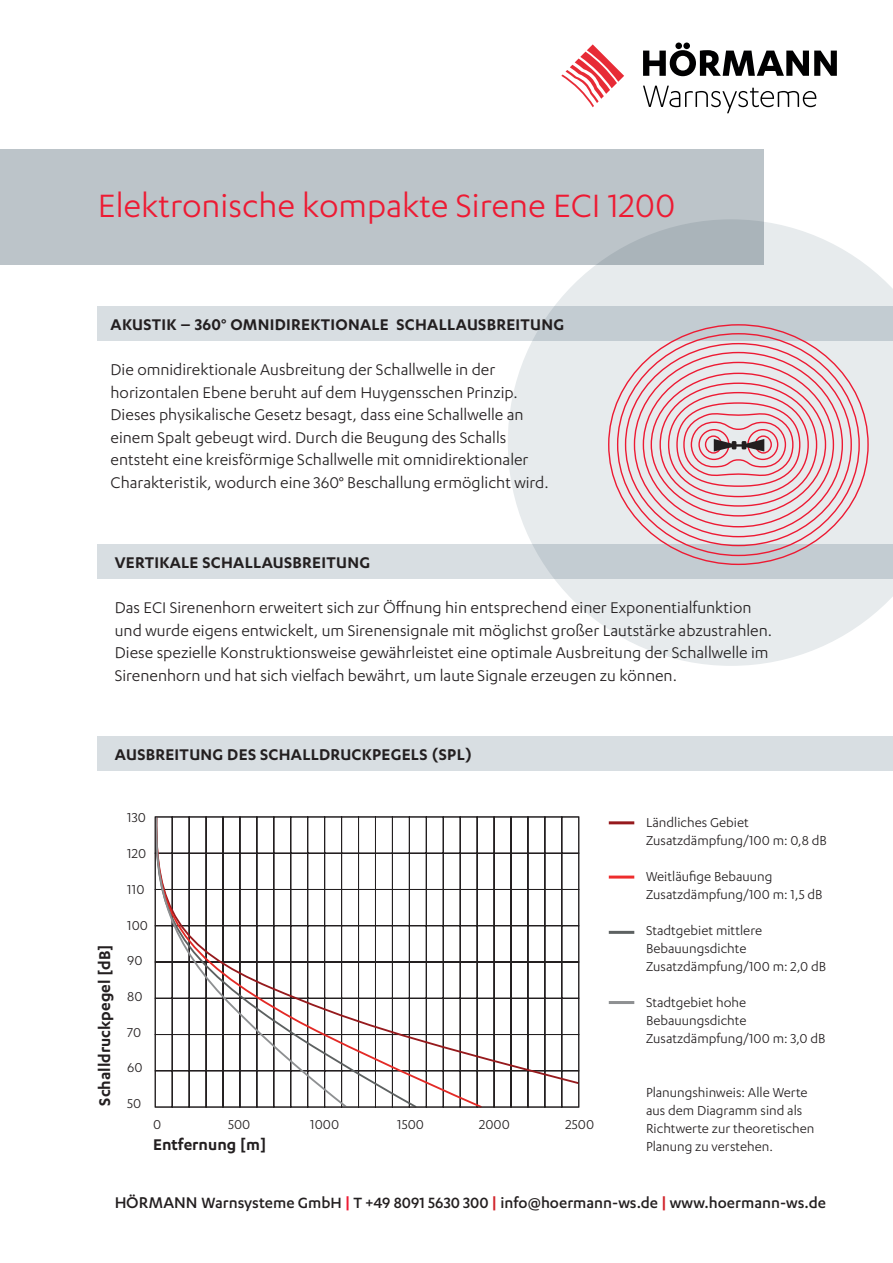
<style>
.page{position:relative;width:893px;height:1263px;background:#fff}
.page>*{position:absolute;margin:0;border:0;box-sizing:border-box;transform-origin:0 0}
.t1{font:37.5px "Karbon";color:#ed1a33}
.t2{font:18px/22.5px "Karbon";color:#231f20}
.t3{font:600 18px "Karbon";letter-spacing:.015em;color:#231f20}
.t4{font:500 17.25px "Karbon";color:#231f20}
.t5{font:15px/18px "Karbon";color:#231f20}
.s1{font-size:18px}
.s2{font-weight:600;color:#ed1a33}
.s3{font-weight:600;color:#d1232a}
</style>
<div class="page">
<div style="left:0;top:149px;width:763px;height:116px;background:#bcc4c9"></div>
<div style="left:98px;top:737px;width:795px;height:34px;background:#d8dee2"></div>
<div style="left:98px;top:306px;width:795px;height:34px;background:#d8dee2"></div>
<div style="left:98px;top:544px;width:795px;height:34px;background:#d8dee2"></div>
<hr style="left:609px;top:1001px;width:25px;height:3px;background:#8e9092">
<hr style="left:609px;top:931px;width:25px;height:3px;background:#5d6161">
<hr style="left:609px;top:875px;width:25px;height:3px;background:#ee2d2d">
<hr style="left:609px;top:821px;width:25px;height:3px;background:#961a1d">
<svg style="left:484px;top:816px;width:96px;height:269px"></svg>
<svg style="left:419px;top:818px;width:65px;height:290px"></svg>
<svg style="left:349px;top:818px;width:70px;height:290px"></svg>
<svg style="left:155px;top:818px;width:194px;height:290px"></svg>
<div style="left:155px;top:816px;width:424px;height:291px;border:1px solid #231f20"></div>
<svg style="left:508px;top:219px;width:385px;height:447px;fill:#e7ebed"></svg>
<svg style="left:607px;top:323px;width:262px;height:243px;background:#e2cbd0"></svg>
<svg style="left:714px;top:439px;width:50px;height:12px"></svg>
<svg style="left:643px;top:43px;width:194px;height:33px"></svg>
<svg style="left:643px;top:86px;width:173px;height:27px"></svg>
<svg style="left:561px;top:44px;width:63px;height:63px"></svg>
<h1 class="t1" style="left:98px;top:185px;width:579px">Elektronische kompakte Sirene ECI 1200</h1>
<p class="t3" style="left:111px;top:314px;width:455px">AKUSTIK – 360° OMNIDIREKTIONALE SCHALLAUSBREITUNG</p>
<p class="t2" style="left:111px;top:358px;width:440px">Die omnidirektionale Ausbreitung der Schallwelle in der horizontalen Ebene beruht auf dem Huygensschen Prinzip.<br>Dieses physikalische Gesetz besagt, dass eine Schallwelle an einem Spalt gebeugt wird. Durch die Beugung des Schalls entsteht eine kreisförmige Schallwelle mit omnidirektionaler Charakteristik, wodurch eine 360° Beschallung ermöglicht wird.</p>
<p class="t3" style="left:115px;top:553px;width:257px">VERTIKALE SCHALLAUSBREITUNG</p>
<p class="t2" style="left:115px;top:596px;width:659px">Das ECI Sirenenhorn erweitert sich zur Öffnung hin entsprechend einer Exponentialfunktion und wurde eigens entwickelt, um Sirenensignale mit möglichst großer Lautstärke abzustrahlen.<br>Diese spezielle Konstruktionsweise gewährleistet eine optimale Ausbreitung der Schallwelle im Sirenenhorn und hat sich vielfach bewährt, um laute Signale erzeugen zu können.</p>
<p class="t3" style="left:115px;top:744px;width:359px">AUSBREITUNG DES SCHALLDRUCKPEGELS (SPL)</p>
<p class="t3" style="left:94px;top:1106px;width:163px;rotate:-90deg">Schalldruckpegel [dB]</p>
<p class="t5" style="left:127px;top:808px;width:20px">130</p>
<p class="t5" style="left:127px;top:844px;width:21px">120</p>
<p class="t5" style="left:127px;top:880px;width:19px">110</p>
<p class="t5" style="left:127px;top:915px;width:22px">100</p>
<p class="t5" style="left:127px;top:951px;width:17px">90</p>
<p class="t5" style="left:127px;top:987px;width:17px">80</p>
<p class="t5" style="left:127px;top:1023px;width:15px">70</p>
<p class="t5" style="left:127px;top:1058px;width:17px">60</p>
<p class="t5" style="left:127px;top:1094px;width:16px">50</p>
<p class="t5" style="left:153px;top:1115px;width:10px">0</p>
<p class="t5" style="left:228px;top:1115px;width:24px">500</p>
<p class="t5" style="left:310px;top:1115px;width:30px">1000</p>
<p class="t5" style="left:397px;top:1115px;width:28px">1500</p>
<p class="t5" style="left:479px;top:1115px;width:32px">2000</p>
<p class="t5" style="left:565px;top:1115px;width:30px">2500</p>
<p class="t3" style="left:153px;top:1134px;width:115px">Entfernung [m]</p>
<p class="t5" style="left:646px;top:813px;width:182px">Ländliches Gebiet<br>Zusatzdämpfung/100 m: 0,8 dB</p>
<p class="t5" style="left:646px;top:867px;width:178px">Weitläufige Bebauung<br>Zusatzdämpfung/100 m: 1,5 dB</p>
<p class="t5" style="left:646px;top:921px;width:182px">Stadtgebiet mittlere<br>Bebauungsdichte<br>Zusatzdämpfung/100 m: 2,0 dB</p>
<p class="t5" style="left:646px;top:993px;width:181px">Stadtgebiet hohe<br>Bebauungsdichte<br>Zusatzdämpfung/100 m: 3,0 dB</p>
<p class="t5" style="left:646px;top:1083px;width:170px">Planungshinweis: Alle Werte aus dem Diagramm sind als<br>Richtwerte zur theoretischen<br>Planung zu verstehen.</p>
<p class="t4" style="left:115px;top:1193px;width:713px"><span class="s1">HÖRMANN</span> Warnsysteme GmbH <span class="s2">|</span> T +49 8091 5630 300 <span class="s3">|</span> info@hoermann-ws.de <span class="s3">|</span> www.hoermann-ws.de</p>
</div>
